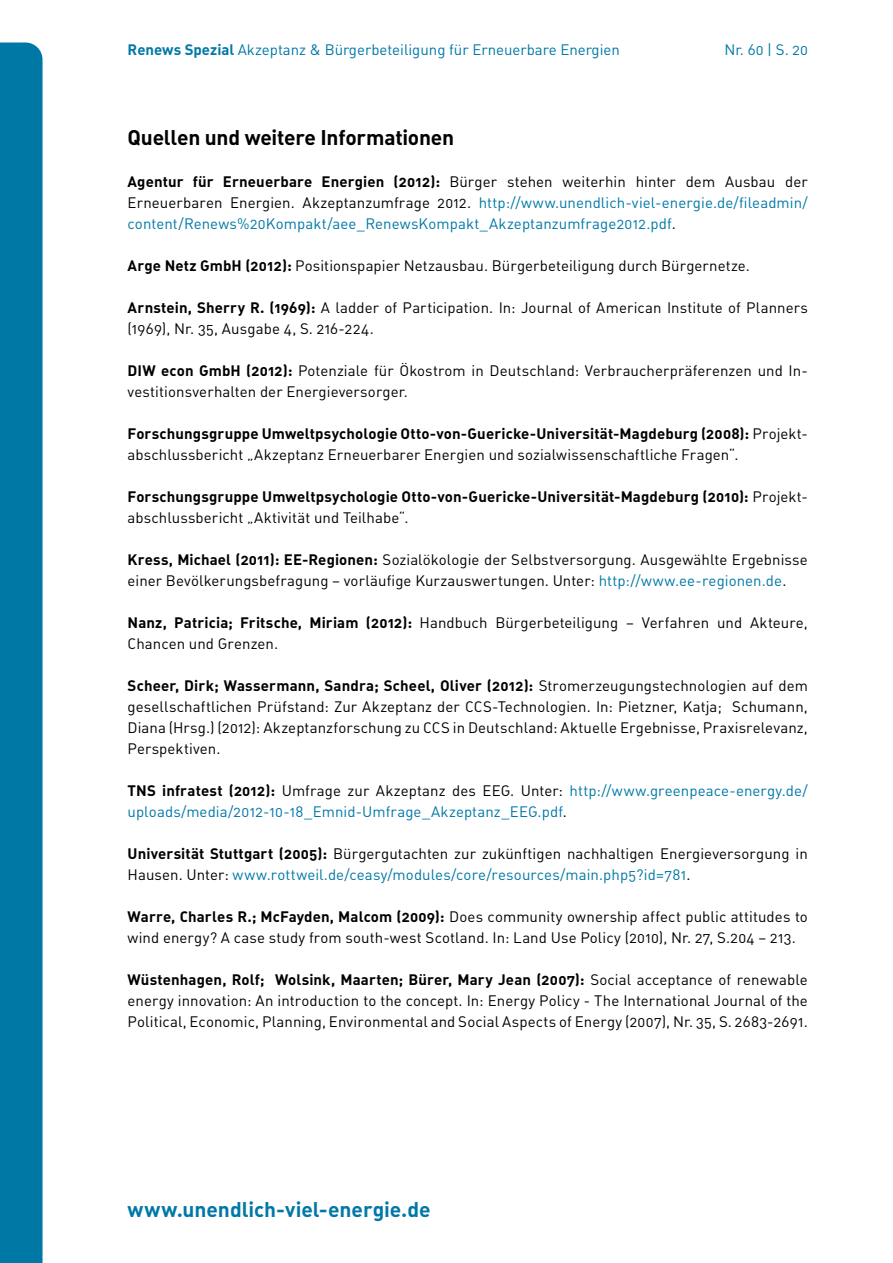
<style>
.page{position:relative;width:893px;height:1263px;background:#fff}
.page>*{position:absolute;margin:0;border:0;box-sizing:border-box;transform-origin:0 0}
.t1{font:21px "DIN Bold Alternate";letter-spacing:-.01em;color:#000}
.t2{font:21px "DIN Bold Alternate";letter-spacing:-.005em;color:#0078a6}
.t3{font:15px/21px "DIN Regular Alternate";letter-spacing:.005em;color:#000}
.t4{font:15px/21px "DIN Regular Alternate";letter-spacing:.005em;color:#0078a6;text-align:justify}
.t5{font:15px "DIN Bold Alternate";letter-spacing:.01em;color:#000}
.s1{font-family:"DIN Bold Alternate"}
.s2{font-family:"DIN Bold Alternate";color:#000}
.s3{color:#000}
.s4{font-family:"DIN Regular Alternate"}
.s5{color:#0078a6}
</style>
<div class="page">
<div style="left:0;top:43px;width:43px;height:1220px;background:#0078a6"></div>
<p class="t4" style="left:128px;top:39px;width:494px"><span class="s1">Renews Spezial</span> Akzeptanz &amp; Bürgerbeteiligung für Erneuerbare Energien</p>
<p class="t4" style="left:724px;top:39px;width:85px">Nr. 60 | S. 20</p>
<h1 class="t1" style="left:128px;top:124px;width:328px">Quellen und weitere Informationen</h1>
<p class="t4" style="left:128px;top:171px;width:682px"><span class="s2">Agentur für Erneuerbare Energien (2012):</span> <span class="s3">Bürger stehen weiterhin hinter dem Ausbau der Erneuerbaren Energien. Akzeptanzumfrage 2012.</span> http://www.unendlich-viel-energie.de/fileadmin/ content/Renews%20Kompakt/aee_RenewsKompakt_Akzeptanzumfrage2012.pdf<span class="s3">.</span></p>
<p class="t3" style="left:128px;top:255px;width:624px"><span class="s1">Arge Netz GmbH (2012):</span> Positionspapier Netzausbau. Bürgerbeteiligung durch Bürgernetze.</p>
<p class="t3" style="left:128px;top:297px;width:682px"><span class="s1">Arnstein, Sherry R. (1969):</span> A ladder of Participation. In: Journal of American Institute of Planners (1969), Nr. 35, Ausgabe 4, S. 216-224.</p>
<p class="t3" style="left:128px;top:360px;width:682px"><span class="s1">DIW econ GmbH (2012):</span> Potenziale für Ökostrom in Deutschland: Verbraucherpräferenzen und In&shy;vestitionsverhalten der Energieversorger.</p>
<p class="t5" style="left:128px;top:424px;width:682px">Forschungsgruppe Umweltpsychologie Otto-von-Guericke-Universität-Magdeburg (2008): <span class="s4">Projekt-</span></p>
<p class="t3" style="left:128px;top:444px;width:612px">abschlussbericht „Akzeptanz Erneuerbarer Energien und sozialwissenschaftliche Fragen“.</p>
<p class="t5" style="left:128px;top:487px;width:682px">Forschungsgruppe Umweltpsychologie Otto-von-Guericke-Universität-Magdeburg (2010): <span class="s4">Projekt-</span></p>
<p class="t3" style="left:128px;top:507px;width:283px">abschlussbericht „Aktivität und Teilhabe“.</p>
<p class="t3" style="left:128px;top:549px;width:682px"><span class="s1">Kress, Michael (2011): EE-Regionen:</span> Sozialökologie der Selbstversorgung. Ausgewählte Ergebnisse einer Bevölkerungsbefragung – vorläufige Kurzauswertungen. Unter: <span class="s5">http://www.ee-regionen.de</span>.</p>
<p class="t3" style="left:128px;top:612px;width:682px"><span class="s1">Nanz, Patricia; Fritsche, Miriam (2012):</span> Handbuch Bürgerbeteiligung – Verfahren und Akteure,<br>Chancen und Grenzen.</p>
<p class="t5" style="left:128px;top:676px;width:682px">Scheer, Dirk; Wassermann, Sandra; Scheel, Oliver (2012): <span class="s4">Stromerzeugungstechnologien auf dem</span></p>
<p class="t3" style="left:128px;top:696px;width:682px;text-align:justify">gesellschaftlichen Prüfstand: Zur Akzeptanz der CCS-Technologien. In: Pietzner, Katja; Schumann, Diana (Hrsg.) (2012): Akzeptanzforschung zu CCS in Deutschland: Aktuelle Ergebnisse, Praxisrelevanz, Perspektiven.</p>
<p class="t4" style="left:128px;top:780px;width:682px"><span class="s2">TNS infratest (2012):</span> <span class="s3">Umfrage zur Akzeptanz des EEG. Unter:</span> http://www.greenpeace-energy.de/ uploads/media/2012-10-18_Emnid-Umfrage_Akzeptanz_EEG.pdf<span class="s3">.</span></p>
<p class="t3" style="left:128px;top:843px;width:682px"><span class="s1">Universität Stuttgart (2005):</span> Bürgergutachten zur zukünftigen nachhaltigen Energieversorgung in<br>Hausen. Unter: <span class="s5">www.rottweil.de/ceasy/modules/core/resources/main.php5?id=781</span>.</p>
<p class="t3" style="left:128px;top:906px;width:682px"><span class="s1">Warre, Charles R.; McFayden, Malcom (2009):</span> Does community ownership affect public attitudes to wind energy? A case study from south-west Scotland. In: Land Use Policy (2010), Nr. 27, S.204 – 213.</p>
<p class="t5" style="left:128px;top:970px;width:682px">Wüstenhagen, Rolf; Wolsink, Maarten; Bürer, Mary Jean (2007): <span class="s4">Social acceptance of renewable</span></p>
<p class="t3" style="left:128px;top:990px;width:682px">energy innovation: An introduction to the concept. In: Energy Policy - The International Journal of the<br>Political, Economic, Planning, Environmental and Social Aspects of Energy (2007), Nr. 35, S. 2683-2691.</p>
<h1 class="t2" style="left:128px;top:1196px;width:304px">www.unendlich-viel-energie.de</h1>
</div>
